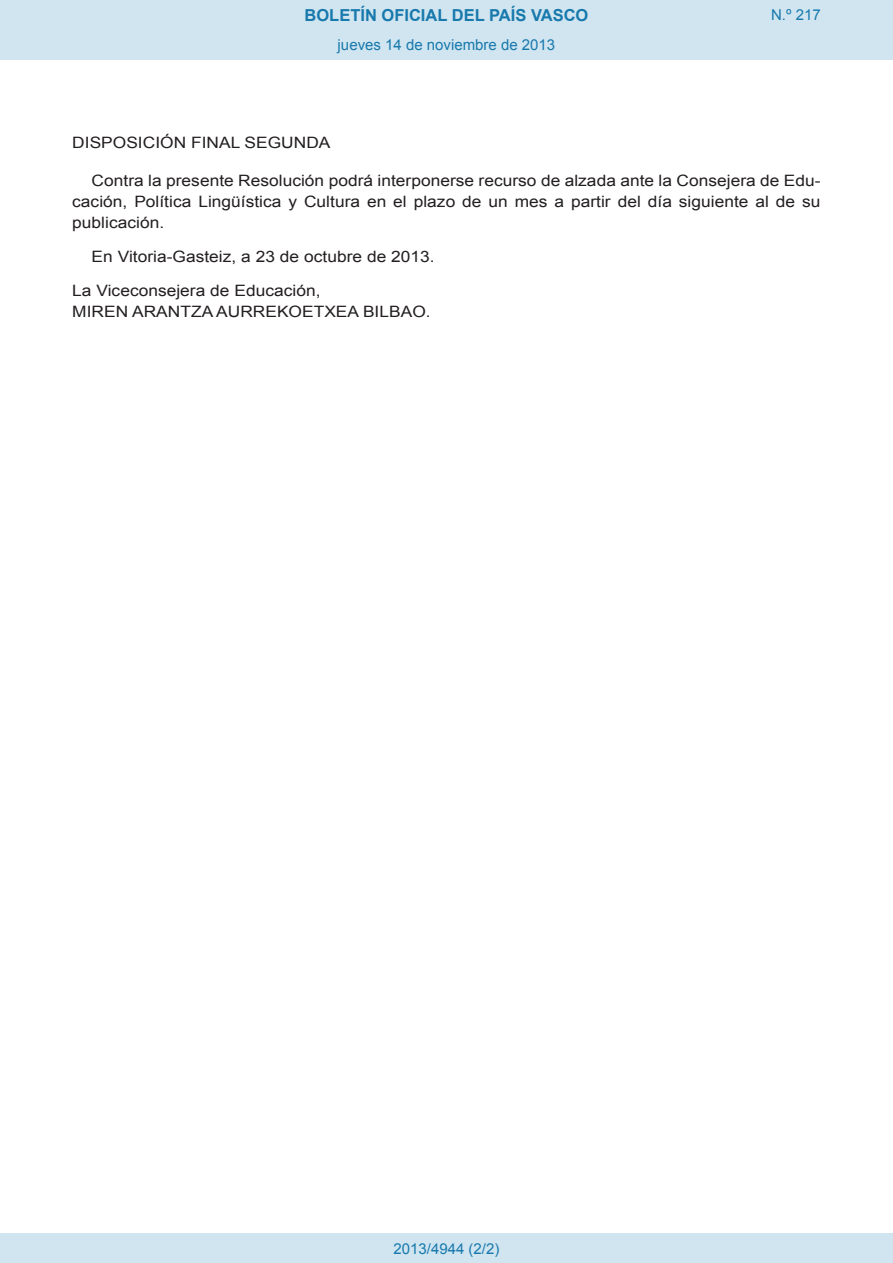
<style>
.page{position:relative;width:893px;height:1263px;background:#fff}
.page>*{position:absolute;margin:0;border:0;box-sizing:border-box;transform-origin:0 0}
.t1{font:700 16.5px "Arial";color:#1879ad}
.BOPVDetalle{font:15.6px/21px "Arial";color:#231f20;text-align:justify;scale:1.11 1}
.BOPVFirmaLugFec{font:15.6px "Arial";color:#231f20;scale:1.11 1}
.BOPVFirmaNombre{font:15.6px "Arial";color:#231f20;scale:1.11 1}
.BOPVFirmaPuesto{font:15.6px "Arial";color:#231f20;scale:1.11 1}
.BOPVDisposicion{font:15.6px "Arial";color:#231f20;scale:1.11 1}
.Paginacion_Centro{font:15px "Arial";color:#1879ad}
</style>
<div class="page">
<div style="left:0;top:0;width:893px;height:60px;background:#d0e5f0"></div>
<div style="left:0;top:1233px;width:893px;height:30px;background:#d0e5f0"></div>
<p class="t1" style="left:305px;top:4px;width:285px">BOLETÍN OFICIAL DEL PAÍS VASCO</p>
<p class="Paginacion_Centro" style="left:338px;top:35px;width:219px">jueves 14 de noviembre de 2013</p>
<p class="Paginacion_Centro" style="left:771px;top:5px;width:51px">N.º 217</p>
<p class="BOPVDisposicion" style="left:72px;top:132px;width:234px">DISPOSICIÓN FINAL SEGUNDA</p>
<p class="BOPVDetalle" style="left:72px;top:170px;width:676px;text-indent:19px">Contra la presente Resolución podrá interponerse recurso de alzada ante la Consejera de Edu&shy;cación, Política Lingüística y Cultura en el plazo de un mes a partir del día siguiente al de su publicación.</p>
<p class="BOPVFirmaLugFec" style="left:92px;top:246px;width:311px">En Vitoria-Gasteiz, a 23 de octubre de 2013.</p>
<p class="BOPVFirmaPuesto" style="left:72px;top:280px;width:225px">La Viceconsejera de Educación,</p>
<p class="BOPVFirmaNombre" style="left:72px;top:301px;width:324px">MIREN ARANTZA AURREKOETXEA BILBAO.</p>
<p class="Paginacion_Centro" style="left:393px;top:1238px;width:107px">2013/4944 (2/2)</p>
</div>
